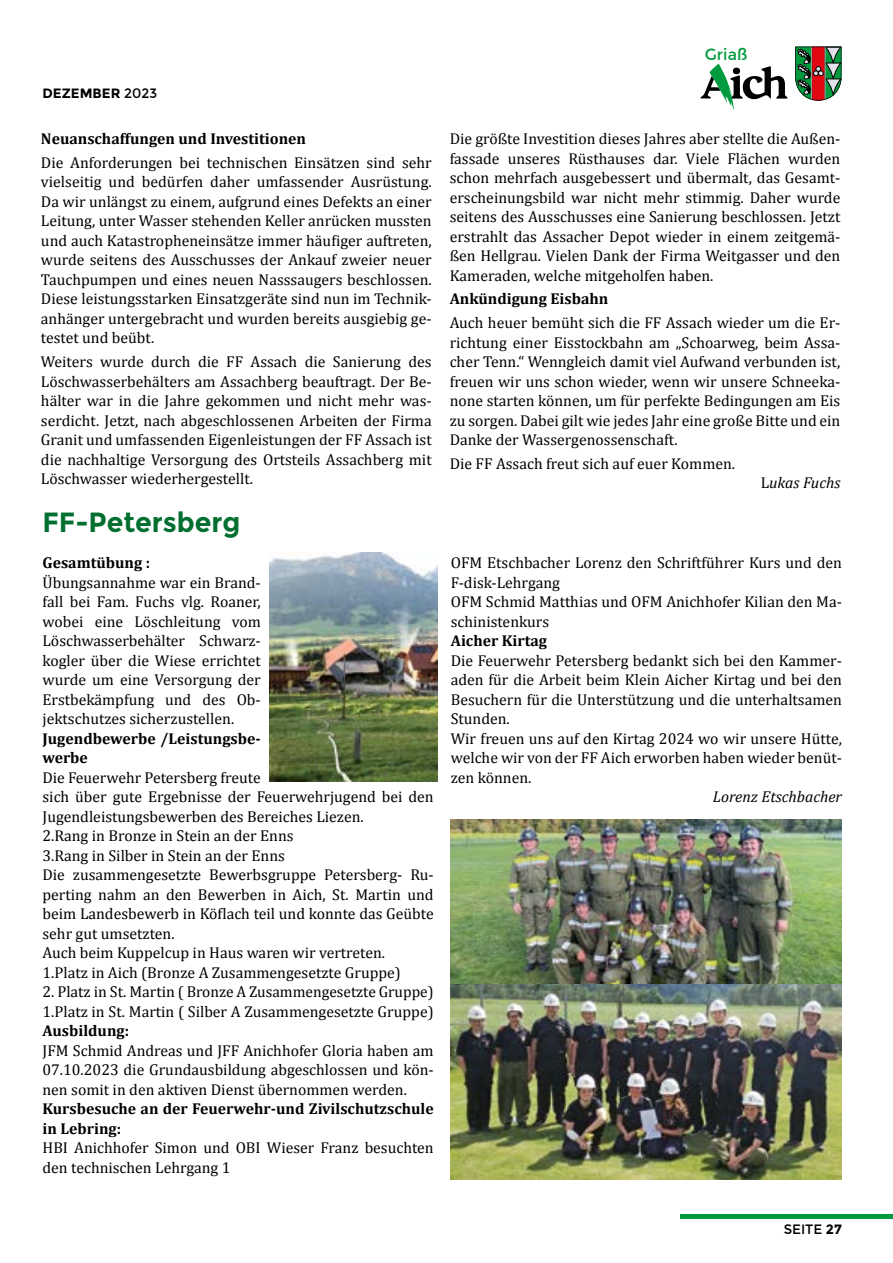
<style>
.page{position:relative;width:893px;height:1263px;background:#fff}
.page>*{position:absolute;margin:0;border:0;box-sizing:border-box;transform-origin:0 0}
.t1{font:700 27.75px "Montserrat";color:#006f2f}
.t2{font:15.9px "Montserrat";color:#009b3e}
.t3{font:15.75px/19.5px "Cambria";color:#000;text-align:justify}
.t4{font:700 15.75px/19.5px "Cambria";color:#000}
.t5{font:italic 15.75px "Cambria";color:#000}
.t6{font:700 13.5px "Montserrat";color:#000}
.t7{font:13.5px "Montserrat";color:#000}
.s1{font-weight:400}
.s2{font-style:normal}
.s3{font-weight:700}
</style>
<div class="page">
<hr style="left:680px;top:1214px;width:213px;height:4px;background:#009b3e">
<svg style="left:795px;top:47px;width:46px;height:54px;background:#6e6a52"></svg>
<svg style="left:701px;top:64px;width:86px;height:46px"></svg>
<img style="left:451px;top:984px;width:391px;height:195px">
<img style="left:451px;top:820px;width:391px;height:164px">
<img style="left:269px;top:552px;width:169px;height:230px">
<p class="t6" style="left:43px;top:85px;width:116px">DEZEMBER <span class="s1">2023</span></p>
<p class="t4" style="left:41px;top:128px;width:267px">Neuanschaffungen und Investitionen</p>
<p class="t3" style="left:41px;top:153px;width:392px">Die Anforderungen bei technischen Einsätzen sind sehr vielseitig und bedürfen daher umfassender Ausrüstung.<br>Da wir unlängst zu einem, aufgrund eines Defekts an einer Leitung, unter Wasser stehenden Keller anrücken mussten und auch Katastropheneinsätze immer häufiger auftreten, wurde seitens des Ausschusses der Ankauf zweier neuer Tauchpumpen und eines neuen Nasssaugers beschlossen.<br>Diese leistungsstarken Einsatzgeräte sind nun im Technik&shy;anhänger untergebracht und wurden bereits ausgiebig ge&shy;testet und beübt.</p>
<p class="t3" style="left:41px;top:352px;width:392px">Weiters wurde durch die FF Assach die Sanierung des Löschwasserbehälters am Assachberg beauftragt. Der Be&shy;hälter war in die Jahre gekommen und nicht mehr was&shy;serdicht. Jetzt, nach abgeschlossenen Arbeiten der Firma Granit und umfassenden Eigenleistungen der FF Assach ist die nachhaltige Versorgung des Ortsteils Assachberg mit Löschwasser wiederhergestellt.</p>
<h1 class="t1" style="left:43px;top:505px;width:199px">FF-Petersberg</h1>
<p class="t4" style="left:43px;top:553px;width:109px">Gesamtübung :</p>
<p class="t3" style="left:43px;top:573px;width:220px">Übungsannahme war ein Brand&shy;fall bei Fam. Fuchs vlg. Roaner, wobei eine Löschleitung vom Löschwasserbehälter Schwarz&shy;kogler über die Wiese errichtet wurde um eine Versorgung der Erstbekämpfung und des Ob&shy;jektschutzes sicherzustellen.</p>
<p class="t4" style="left:43px;top:728px;width:220px">Jugendbewerbe /Leistungsbe&shy;werbe</p>
<p class="t3" style="left:43px;top:768px;width:393px;text-align:left">Die Feuerwehr Petersberg freute<br>sich über gute Ergebnisse der Feuerwehrjugend bei den Jugendleistungsbewerben des Bereiches Liezen.<br>2.Rang in Bronze in Stein an der Enns<br>3.Rang in Silber in Stein an der Enns<br>Die zusammengesetzte Bewerbsgruppe Petersberg- Ru&shy;perting nahm an den Bewerben in Aich, St. Martin und beim Landesbewerb in Köflach teil und konnte das Geübte sehr gut umsetzten.<br>Auch beim Kuppelcup in Haus waren wir vertreten.<br>1.Platz in Aich (Bronze A Zusammengesetzte Gruppe)</p>
<p class="t3" style="left:43px;top:982px;width:393px">2. Platz in St. Martin ( Bronze A Zusammengesetzte Gruppe)<br>1.Platz in St. Martin ( Silber A Zusammengesetzte Gruppe)</p>
<p class="t4" style="left:43px;top:1021px;width:88px">Ausbildung:</p>
<p class="t3" style="left:43px;top:1041px;width:393px">JFM Schmid Andreas und JFF Anichhofer Gloria haben am 07.10.2023 die Grundausbildung abgeschlossen und kön&shy;nen somit in den aktiven Dienst übernommen werden.</p>
<p class="t4" style="left:43px;top:1099px;width:393px">Kursbesuche an der Feuerwehr-und Zivilschutzschule in Lebring:</p>
<p class="t3" style="left:43px;top:1138px;width:393px">HBI Anichhofer Simon und OBI Wieser Franz besuchten den technischen Lehrgang 1</p>
<p class="t2" style="left:705px;top:46px;width:44px">Griaß</p>
<p class="t3" style="left:450px;top:129px;width:392px">Die größte Investition dieses Jahres aber stellte die Außen&shy;fassade unseres Rüsthauses dar. Viele Flächen wurden schon mehrfach ausgebessert und übermalt, das Gesamt&shy;erscheinungsbild war nicht mehr stimmig. Daher wurde seitens des Ausschusses eine Sanierung beschlossen. Jetzt erstrahlt das Assacher Depot wieder in einem zeitgemä&shy;ßen Hellgrau. Vielen Dank der Firma Weitgasser und den Kameraden, welche mitgeholfen haben.</p>
<p class="t4" style="left:450px;top:289px;width:160px">Ankündigung Eisbahn</p>
<p class="t3" style="left:450px;top:313px;width:392px">Auch heuer bemüht sich die FF Assach wieder um die Er&shy;richtung einer Eisstockbahn am „Schoarweg, beim Assa&shy;cher Tenn.“ Wenngleich damit viel Aufwand verbunden ist, freuen wir uns schon wieder, wenn wir unsere Schneeka&shy;none starten können, um für perfekte Bedingungen am Eis zu sorgen. Dabei gilt wie jedes Jahr eine große Bitte und ein Danke der Wassergenossenschaft.</p>
<p class="t3" style="left:450px;top:454px;width:287px">Die FF Assach freut sich auf euer Kommen.</p>
<p class="t5" style="left:761px;top:472px;width:81px"><span class="s2">L</span>ukas Fuchs</p>
<p class="t3" style="left:451px;top:553px;width:393px;text-align:left">OFM Etschbacher Lorenz den Schriftführer Kurs und den F-disk-Lehrgang<br>OFM Schmid Matthias und OFM Anichhofer Kilian den Ma&shy;schinistenkurs</p>
<p class="t4" style="left:451px;top:631px;width:98px">Aicher Kirtag</p>
<p class="t3" style="left:451px;top:651px;width:393px;text-align:left">Die Feuerwehr Petersberg bedankt sich bei den Kammer&shy;aden für die Arbeit beim Klein Aicher Kirtag und bei den Besuchern für die Unterstützung und die unterhaltsamen Stunden.<br>Wir freuen uns auf den Kirtag 2024 wo wir unsere Hütte, welche wir von der FF Aich erworben haben wieder benüt&shy;zen können.</p>
<p class="t5" style="left:713px;top:786px;width:131px">Lorenz Etschbacher</p>
<p class="t7" style="left:784px;top:1221px;width:60px">SEITE <span class="s3">27</span></p>
</div>
